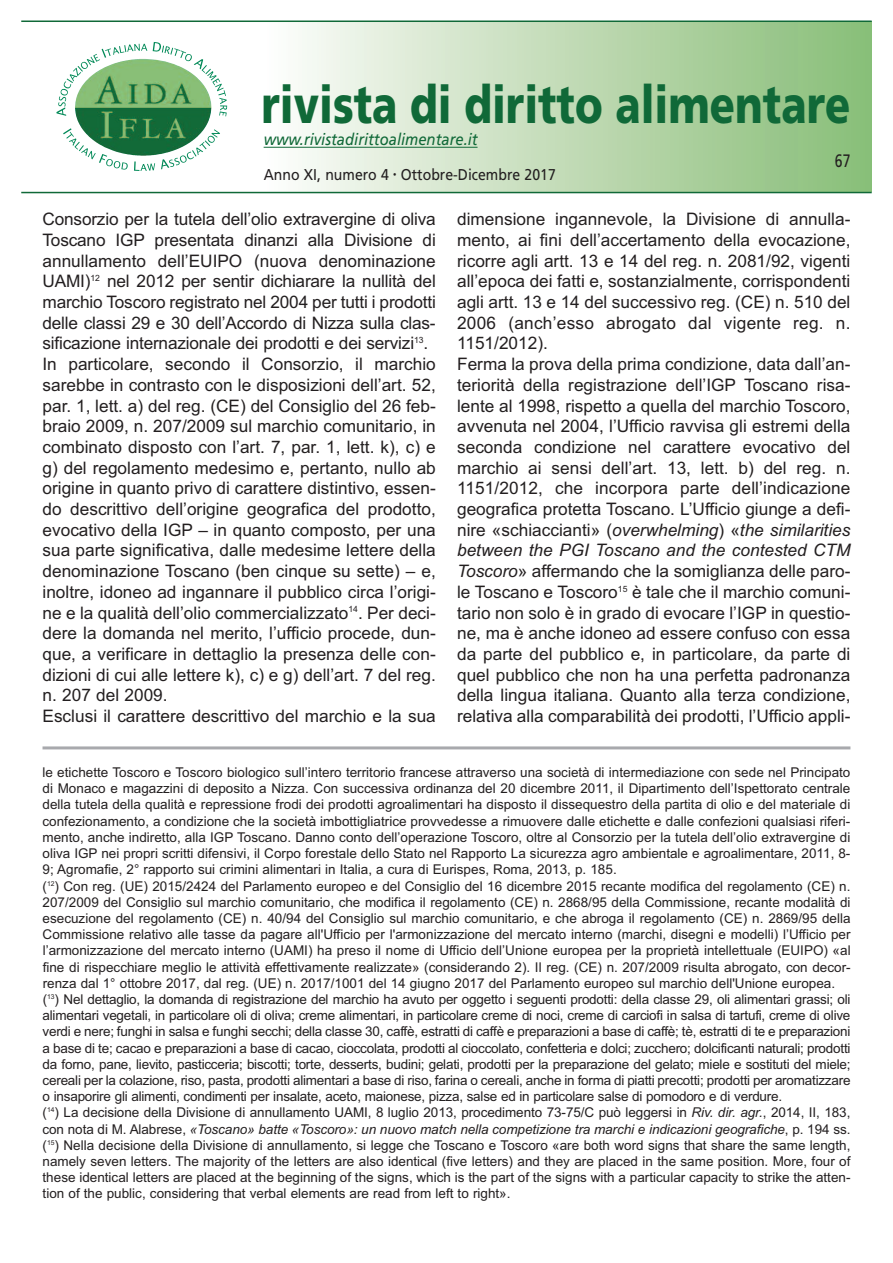
<style>
.page{position:relative;width:893px;height:1263px;background:#fff}
.page>*{position:absolute;margin:0;border:0;box-sizing:border-box;transform-origin:0 0}
.t1{font:900 52.5px "Frutiger";color:#106938;scale:.79 1}
.t2{font:18px "Frutiger";color:#231f20;scale:.78 1}
.t3{font:17.25px/20.7px "Arial";color:#231f20}
.t4{font:italic 16.5px "Frutiger";color:#106938;scale:.9 1}
.t5{font:15.6px "Frutiger";color:#231f20;scale:.9 1}
.t6{font:13.5px/16.2px "Arial";color:#231f20}
.s1{font-style:italic}
</style>
<div class="page">
<div style="left:264px;top:21px;width:608px;height:170px;background:linear-gradient(to right,#fdfcfa,#87bc76)"></div>
<hr style="left:21px;top:21px;width:851px;height:1px;background:#106938">
<hr style="left:21px;top:192px;width:851px;height:1px;background:#106938">
<hr style="left:264px;top:147px;width:214px;height:1px;background:#106938">
<hr style="left:43px;top:746px;width:807px;height:3px;background:#a8a9ad">
<img style="left:147px;top:59px;width:6px;height:37px">
<svg style="left:63px;top:128px;width:65px;height:42px"></svg>
<svg style="left:134px;top:161px;width:21px;height:10px"></svg>
<svg style="left:161px;top:129px;width:59px;height:40px"></svg>
<svg style="left:56px;top:44px;width:91px;height:72px"></svg>
<svg style="left:153px;top:42px;width:74px;height:74px"></svg>
<h1 class="t1" style="left:262px;top:84px;width:747px">rivista di diritto alimentare</h1>
<p class="t4" style="left:264px;top:133px;width:239px">www.rivistadirittoalimentare.it</p>
<p class="t5" style="left:264px;top:168px;width:326px">Anno XI, numero 4 <sup>•</sup> Ottobre-Dicembre 2017</p>
<h2 class="t2" style="left:835px;top:153px;width:22px">67</h2>
<p class="t3" style="left:43px;top:209px;width:395px">Consorzio per la tutela dell’olio extravergine di oliva Toscano IGP presentata dinanzi alla Divisione di annullamento dell’eUIPO (nuova denominazione UAMI)<sup>12</sup> nel 2012 per sentir dichiarare la nullità del marchio Toscoro registrato nel 2004 per tutti i prodotti delle classi 29 e 30 dell’Accordo di Nizza sulla clas&shy;sificazione internazionale dei prodotti e dei servizi<sup>13</sup>.<br>In particolare, secondo il Consorzio, il marchio sarebbe in contrasto con le disposizioni dell’art. 52, par. 1, lett. a) del reg. (Ce) del Consiglio del 26 feb&shy;braio 2009, n. 207/2009 sul marchio comunitario, in combinato disposto con l’art. 7, par. 1, lett. k), c) e g) del regolamento medesimo e, pertanto, nullo ab origine in quanto privo di carattere distintivo, essen&shy;do descrittivo dell’origine geografica del prodotto, evocativo della IGP – in quanto composto, per una sua parte significativa, dalle medesime lettere della denominazione Toscano (ben cinque su sette) – e, inoltre, idoneo ad ingannare il pubblico circa l’origi&shy;ne e la qualità dell’olio commercializzato<sup>14</sup>. Per deci&shy;dere la domanda nel merito, l’ufficio procede, dun&shy;que, a verificare in dettaglio la presenza delle con&shy;dizioni di cui alle lettere k), c) e g) dell’art. 7 del reg. n. 207 del 2009.<br>esclusi il carattere descrittivo del marchio e la sua</p>
<p class="t3" style="left:457px;top:209px;width:395px">dimensione ingannevole, la Divisione di annulla&shy;mento, ai fini dell’accertamento della evocazione, ricorre agli artt. 13 e 14 del reg. n. 2081/92, vigenti all’epoca dei fatti e, sostanzialmente, corrispondenti agli artt. 13 e 14 del successivo reg. (Ce) n. 510 del 2006 (anch’esso abrogato dal vigente reg. n.<br>1151/2012).<br>Ferma la prova della prima condizione, data dall’an&shy;teriorità della registrazione dell’IGP Toscano risa&shy;lente al 1998, rispetto a quella del marchio Toscoro, avvenuta nel 2004, l’Ufficio ravvisa gli estremi della seconda condizione nel carattere evocativo del marchio ai sensi dell’art. 13, lett. b) del reg. n.<br>1151/2012, che incorpora parte dell’indicazione geografica protetta Toscano. L’Ufficio giunge a defi&shy;nire «schiaccianti» (<span class="s1">overwhelming</span>) «<span class="s1">the similarities between the PGI Toscano and the contested CTM Toscoro</span>» affermando che la somiglianza delle paro&shy;le Toscano e Toscoro<sup>15</sup> è tale che il marchio comuni&shy;tario non solo è in grado di evocare l’IGP in questio&shy;ne, ma è anche idoneo ad essere confuso con essa da parte del pubblico e, in particolare, da parte di quel pubblico che non ha una perfetta padronanza della lingua italiana. quanto alla terza condizione, relativa alla comparabilità dei prodotti, l’Ufficio appli-</p>
<p class="t6" style="left:42px;top:764px;width:810px">le etichette Toscoro e Toscoro biologico sull’intero territorio francese attraverso una società di intermediazione con sede nel Principato di Monaco e magazzini di deposito a Nizza. Con successiva ordinanza del 20 dicembre 2011, il Dipartimento dell’Ispettorato centrale della tutela della qualità e repressione frodi dei prodotti agroalimentari ha disposto il dissequestro della partita di olio e del materiale di confezionamento, a condizione che la società imbottigliatrice provvedesse a rimuovere dalle etichette e dalle confezioni qualsiasi riferi&shy;mento, anche indiretto, alla IGP Toscano. Danno conto dell’operazione Toscoro, oltre al Consorzio per la tutela dell’olio extravergine di oliva IGP nei propri scritti difensivi, il Corpo forestale dello Stato nel rapporto La sicurezza agro ambientale e agroalimentare, 2011, 8- 9; Agromafie, 2° rapporto sui crimini alimentari in Italia, a cura di eurispes, roma, 2013, p. 185.<br>(<sup>12</sup>) Con reg. (Ue) 2015/2424 del Parlamento europeo e del Consiglio del 16 dicembre 2015 recante modifica del regolamento (Ce) n.<br>207/2009 del Consiglio sul marchio comunitario, che modifica il regolamento (Ce) n. 2868/95 della Commissione, recante modalità di esecuzione del regolamento (Ce) n. 40/94 del Consiglio sul marchio comunitario, e che abroga il regolamento (Ce) n. 2869/95 della Commissione relativo alle tasse da pagare all'Ufficio per l'armonizzazione del mercato interno (marchi, disegni e modelli) l’Ufficio per l’armonizzazione del mercato interno (UAMI) ha preso il nome di Ufficio dell’Unione europea per la proprietà intellettuale (eUIPO) «al fine di rispecchiare meglio le attività effettivamente realizzate» (considerando 2). Il reg. (Ce) n. 207/2009 risulta abrogato, con decor&shy;renza dal 1° ottobre 2017, dal reg. (Ue) n. 2017/1001 del 14 giugno 2017 del Parlamento europeo sul marchio dell'Unione europea. (<sup>13</sup>) Nel dettaglio, la domanda di registrazione del marchio ha avuto per oggetto i seguenti prodotti: della classe 29, oli alimentari grassi; oli alimentari vegetali, in particolare oli di oliva; creme alimentari, in particolare creme di noci, creme di carciofi in salsa di tartufi, creme di olive verdi e nere; funghi in salsa e funghi secchi; della classe 30, caffè, estratti di caffè e preparazioni a base di caffè; tè, estratti di te e preparazioni a base di te; cacao e preparazioni a base di cacao, cioccolata, prodotti al cioccolato, confetteria e dolci; zucchero; dolcificanti naturali; prodotti da forno, pane, lievito, pasticceria; biscotti; torte, desserts, budini; gelati, prodotti per la preparazione del gelato; miele e sostituti del miele; cereali per la colazione, riso, pasta, prodotti alimentari a base di riso, farina o cereali, anche in forma di piatti precotti; prodotti per aromatizzare o insaporire gli alimenti, condimenti per insalate, aceto, maionese, pizza, salse ed in particolare salse di pomodoro e di verdure.<br>(<sup>14</sup>) La decisione della Divisione di annullamento UAMI, 8 luglio 2013, procedimento 73-75/C può leggersi in <span class="s1">Riv. dir. agr.</span>, 2014, II, 183, con nota di M. Alabrese, <span class="s1">«Toscano» batte «Toscoro»: un nuovo match nella competizione tra marchi e indicazioni geografiche</span>, p. 194 ss. (<sup>15</sup>) Nella decisione della Divisione di annullamento, si legge che Toscano e Toscoro «are both word signs that share the same length, namely seven letters. The majority of the letters are also identical (five letters) and they are placed in the same position. More, four of these identical letters are placed at the beginning of the signs, which is the part of the signs with a particular capacity to strike the atten&shy;tion of the public, considering that verbal elements are read from left to right».</p>
</div>
